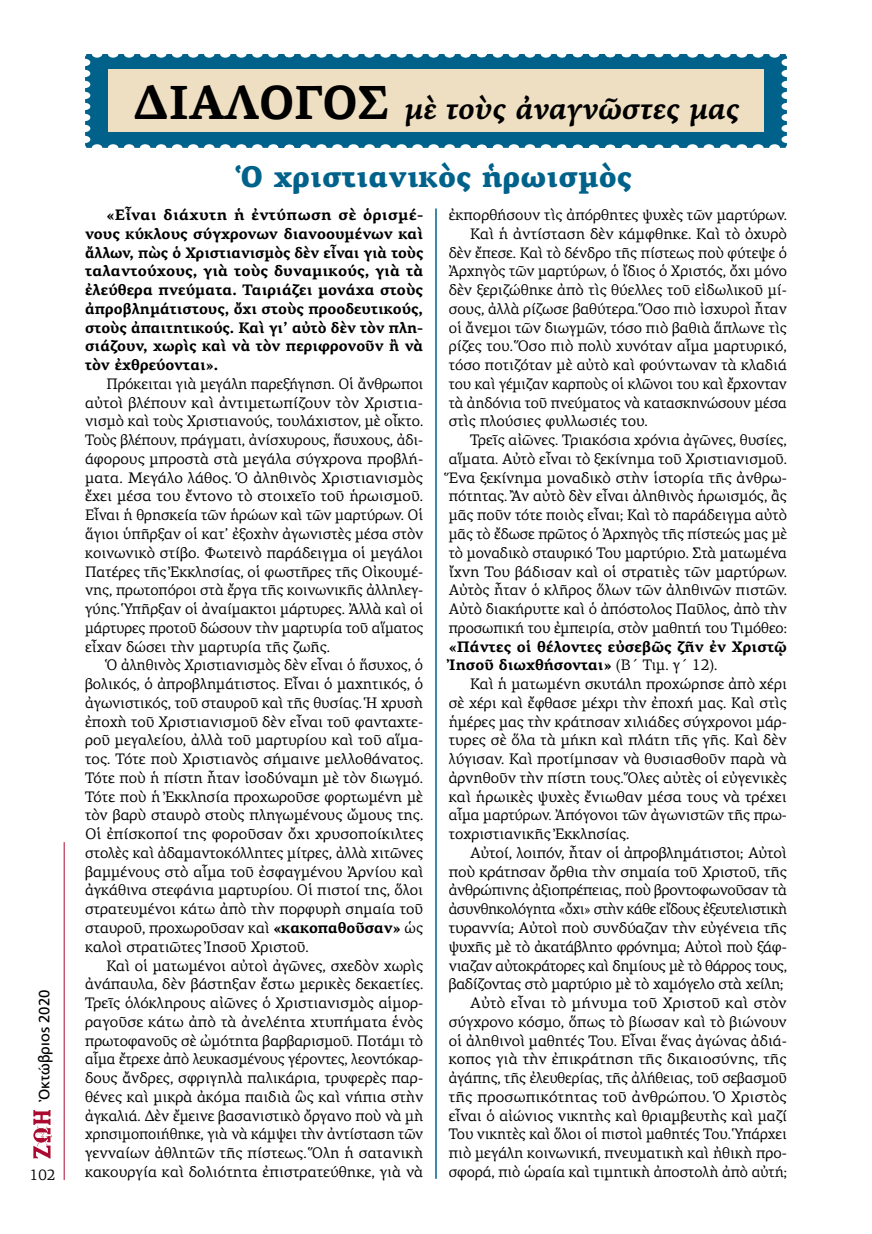
<style>
.page{position:relative;width:872px;height:1234px;background:#fff}
.page>*{position:absolute;margin:0;border:0;box-sizing:border-box;transform-origin:0 0}
.t1{font:italic 700 30px "PF Agora Serif Pro";color:#000}
.t2{font:900 30px "PF Agora Serif Pro";color:#00628b}
.t3{font:15.3px/18.8px "PF Agora Serif Pro";letter-spacing:-.005em;color:#000;text-align:justify}
.t4{font:700 15.3px/18.8px "PF Agora Serif Pro";color:#000;text-align:justify}
.t5{font:15px "PF Catalog Poly";color:#000}
.t6{font:15px "PF Agora Serif Pro";color:#000}
.s1{font-style:normal;font-size:48px}
.s2{font-weight:700}
.s3{font-weight:400}
</style>
<div class="page">
<hr style="left:64px;top:842px;width:1px;height:337px;background:#aa0a2f">
<img style="left:33px;top:1110px;width:19px;height:48px">
<hr style="left:435px;top:208px;width:2px;height:970px;background:#00628b">
<svg style="left:85px;top:54px;width:702px;height:94px;background:#25789a"></svg>
<div style="left:108px;top:70px;width:655px;height:62px;background:#efdfc2"></div>
<p class="t5" style="left:36px;top:1099px;width:112px;rotate:-90deg">Ὀκτώβριος 2020</p>
<p class="t6" style="left:30px;top:1165px;width:27px">102</p>
<h1 class="t1" style="left:133px;top:90px;width:607px"><span class="s1">ΔΙΑΛΟΓΟΣ</span> μὲ τοὺς ἀναγνῶστες μας</h1>
<h1 class="t2" style="left:240px;top:157px;width:393px">Ὁ χριστιανικὸς ἡρωισμὸς</h1>
<p class="t4" style="left:85px;top:206px;width:340px;text-indent:21px">«Εἶναι διάχυτη ἡ ἐντύπωση σὲ ὁρισμέ&shy;νους κύκλους σύγχρονων διανοουμένων καὶ ἄλλων, πὼς ὁ Χριστιανισμὸς δὲν εἶναι γιὰ τοὺς ταλαντούχους, γιὰ τοὺς δυναμικούς, γιὰ τὰ ἐλεύθερα πνεύματα. Ταιριάζει μονάχα στοὺς ἀπροβλημάτιστους, ὄχι στοὺς προοδευτικούς, στοὺς ἀπαιτητικούς. Καὶ γι’ αὐτὸ δὲν τὸν πλη&shy;σιάζουν, χωρὶς καὶ νὰ τὸν περιφρονοῦν ἢ νὰ τὸν ἐχθρεύονται».</p>
<p class="t3" style="left:85px;top:374px;width:340px;text-indent:21px">Πρόκειται γιὰ μεγάλη παρεξήγηση. Οἱ ἄνθρωποι αὐτοὶ βλέπουν καὶ ἀντιμετωπίζουν τὸν Χριστια&shy;νισμὸ καὶ τοὺς Χριστιανούς, τουλάχιστον, μὲ οἶκτο.<br>Τοὺς βλέπουν, πράγματι, ἀνίσχυρους, ἥσυχους, ἀδι&shy;άφορους μπροστὰ στὰ μεγάλα σύγχρονα προβλή&shy;ματα. Μεγάλο λάθος. Ὁ ἀληθινὸς Χριστιανισμὸς ἔχει μέσα του ἔντονο τὸ στοιχεῖο τοῦ ἡρωισμοῦ.<br>Εἶναι ἡ θρησκεία τῶν ἡρώων καὶ τῶν μαρτύρων. Οἱ ἅγιοι ὑπῆρξαν οἱ κατ’ ἐξοχὴν ἀγωνιστὲς μέσα στὸν κοινωνικὸ στίβο. Φωτεινὸ παράδειγμα οἱ μεγάλοι Πατέρες τῆς Ἐκκλησίας, οἱ φωστῆρες τῆς Οἰκουμέ&shy;νης, πρωτοπόροι στὰ ἔργα τῆς κοινωνικῆς ἀλληλεγ&shy;γύης. Ὑπῆρξαν οἱ ἀναίμακτοι μάρτυρες. Ἀλλὰ καὶ οἱ μάρτυρες προτοῦ δώσουν τὴν μαρτυρία τοῦ αἵματος εἶχαν δώσει τὴν μαρτυρία τῆς ζωῆς.</p>
<p class="t3" style="left:85px;top:655px;width:340px;text-indent:21px">Ὁ ἀληθινὸς Χριστιανισμὸς δὲν εἶναι ὁ ἥσυχος, ὁ βολικός, ὁ ἀπροβλημάτιστος. Εἶναι ὁ μαχητικός, ὁ ἀγωνιστικός, τοῦ σταυροῦ καὶ τῆς θυσίας. Ἡ χρυσὴ ἐποχὴ τοῦ Χριστιανισμοῦ δὲν εἶναι τοῦ φανταχτε&shy;ροῦ μεγαλείου, ἀλλὰ τοῦ μαρτυρίου καὶ τοῦ αἵμα&shy;τος. Τότε ποὺ Χριστιανὸς σήμαινε μελλοθάνατος.<br>Τότε ποὺ ἡ πίστη ἦταν ἰσοδύναμη μὲ τὸν διωγμό.<br>Τότε ποὺ ἡ Ἐκκλησία προχωροῦσε φορτωμένη μὲ τὸν βαρὺ σταυρὸ στοὺς πληγωμένους ὤμους της.<br>Οἱ ἐπίσκοποί της φοροῦσαν ὄχι χρυσοποίκιλτες στολὲς καὶ ἀδαμαντοκόλλητες μίτρες, ἀλλὰ χιτῶνες βαμμένους στὸ αἷμα τοῦ ἐσφαγμένου Ἀρνίου καὶ ἀγκάθινα στεφάνια μαρτυρίου. Οἱ πιστοί της, ὅλοι στρατευμένοι κάτω ἀπὸ τὴν πορφυρὴ σημαία τοῦ σταυροῦ, προχωροῦσαν καὶ <span class="s2">«κακοπαθοῦσαν»</span> ὡς καλοὶ στρατιῶτες Ἰησοῦ Χριστοῦ.</p>
<p class="t3" style="left:85px;top:955px;width:340px;text-indent:21px">Καὶ οἱ ματωμένοι αὐτοὶ ἀγῶνες, σχεδὸν χωρὶς ἀνάπαυλα, δὲν βάστηξαν ἔστω μερικὲς δεκαετίες.<br>Τρεῖς ὁλόκληρους αἰῶνες ὁ Χριστιανισμὸς αἱμορ&shy;ραγοῦσε κάτω ἀπὸ τὰ ἀνελέητα χτυπήματα ἑνὸς πρωτοφανοῦς σὲ ὠμότητα βαρβαρισμοῦ. Ποτάμι τὸ αἷμα ἔτρεχε ἀπὸ λευκασμένους γέροντες, λεοντόκαρ&shy;δους ἄνδρες, σφριγηλὰ παλικάρια, τρυφερὲς παρ&shy;θένες καὶ μικρὰ ἀκόμα παιδιὰ ὣς καὶ νήπια στὴν ἀγκαλιά. Δὲν ἔμεινε βασανιστικὸ ὄργανο ποὺ νὰ μὴ χρησιμοποιήθηκε, γιὰ νὰ κάμψει τὴν ἀντίσταση τῶν γενναίων ἀθλητῶν τῆς πίστεως. Ὅλη ἡ σατανικὴ κακουργία καὶ δολιότητα ἐπιστρατεύθηκε, γιὰ νὰ</p>
<p class="t3" style="left:449px;top:205px;width:340px">ἐκπορθήσουν τὶς ἀπόρθητες ψυχὲς τῶν μαρτύρων.</p>
<p class="t3" style="left:470px;top:224px;width:318px">Καὶ ἡ ἀντίσταση δὲν κάμφθηκε. Καὶ τὸ ὀχυρὸ</p>
<p class="t3" style="left:449px;top:243px;width:339px">δὲν ἔπεσε. Καὶ τὸ δένδρο τῆς πίστεως ποὺ φύτεψε ὁ</p>
<p class="t3" style="left:449px;top:262px;width:340px">Ἀρχηγὸς τῶν μαρτύρων, ὁ ἴδιος ὁ Χριστός, ὄχι μόνο</p>
<p class="t3" style="left:449px;top:280px;width:340px">δὲν ξεριζώθηκε ἀπὸ τὶς θύελλες τοῦ εἰδωλικοῦ μί-</p>
<p class="t3" style="left:449px;top:299px;width:340px">σους, ἀλλὰ ρίζωσε βαθύτερα. Ὅσο πιὸ ἰσχυροὶ ἦταν</p>
<p class="t3" style="left:449px;top:318px;width:340px">οἱ ἄνεμοι τῶν διωγμῶν, τόσο πιὸ βαθιὰ ἅπλωνε τὶς</p>
<p class="t3" style="left:449px;top:337px;width:340px">ρίζες του. Ὅσο πιὸ πολὺ χυνόταν αἷμα μαρτυρικό,</p>
<p class="t3" style="left:449px;top:355px;width:340px">τόσο ποτιζόταν μὲ αὐτὸ καὶ φούντωναν τὰ κλαδιά</p>
<p class="t3" style="left:449px;top:374px;width:340px">του καὶ γέμιζαν καρποὺς οἱ κλῶνοι του καὶ ἔρχονταν</p>
<p class="t3" style="left:449px;top:393px;width:339px">τὰ ἀηδόνια τοῦ πνεύματος νὰ κατασκηνώσουν μέσα</p>
<p class="t3" style="left:449px;top:412px;width:201px">στὶς πλούσιες φυλλωσιές του.</p>
<p class="t3" style="left:470px;top:430px;width:318px">Τρεῖς αἰῶνες. Τριακόσια χρόνια ἀγῶνες, θυσίες,</p>
<p class="t3" style="left:449px;top:449px;width:340px">αἵματα. Αὐτὸ εἶναι τὸ ξεκίνημα τοῦ Χριστιανισμοῦ.</p>
<p class="t3" style="left:449px;top:468px;width:340px">Ἕνα ξεκίνημα μοναδικὸ στὴν ἱστορία τῆς ἀνθρω-</p>
<p class="t3" style="left:449px;top:487px;width:340px">πότητας. Ἂν αὐτὸ δὲν εἶναι ἀληθινὸς ἡρωισμός, ἂς</p>
<p class="t3" style="left:449px;top:505px;width:340px">μᾶς ποῦν τότε ποιὸς εἶναι; Καὶ τὸ παράδειγμα αὐτὸ</p>
<p class="t3" style="left:449px;top:524px;width:340px">μᾶς τὸ ἔδωσε πρῶτος ὁ Ἀρχηγὸς τῆς πίστεώς μας μὲ</p>
<p class="t3" style="left:449px;top:543px;width:340px">τὸ μοναδικὸ σταυρικό Του μαρτύριο. Στὰ ματωμένα</p>
<p class="t3" style="left:449px;top:562px;width:340px">ἴχνη Του βάδισαν καὶ οἱ στρατιὲς τῶν μαρτύρων.</p>
<p class="t3" style="left:449px;top:580px;width:340px">Αὐτὸς ἦταν ὁ κλῆρος ὅλων τῶν ἀληθινῶν πιστῶν.</p>
<p class="t3" style="left:449px;top:599px;width:340px">Αὐτὸ διακήρυττε καὶ ὁ ἀπόστολος Παῦλος, ἀπὸ τὴν</p>
<p class="t3" style="left:449px;top:618px;width:339px">προσωπική του ἐμπειρία, στὸν μαθητή του Τιμόθεο:</p>
<p class="t4" style="left:449px;top:637px;width:340px">«Πάντες οἱ θέλοντες εὐσεβῶς ζῆν ἐν Χριστῷ<br>Ἰησοῦ διωχθήσονται» <span class="s3">(Β΄ Τιμ. γ΄ 12).</span></p>
<p class="t3" style="left:449px;top:674px;width:340px;text-indent:21px">Καὶ ἡ ματωμένη σκυτάλη προχώρησε ἀπὸ χέρι σὲ χέρι καὶ ἔφθασε μέχρι τὴν ἐποχή μας. Καὶ στὶς ἡμέρες μας τὴν κράτησαν χιλιάδες σύγχρονοι μάρ&shy;τυρες σὲ ὅλα τὰ μήκη καὶ πλάτη τῆς γῆς. Καὶ δὲν λύγισαν. Καὶ προτίμησαν νὰ θυσιασθοῦν παρὰ νὰ ἀρνηθοῦν τὴν πίστη τους. Ὅλες αὐτὲς οἱ εὐγενικὲς καὶ ἡρωικὲς ψυχὲς ἔνιωθαν μέσα τους νὰ τρέχει αἷμα μαρτύρων. Ἀπόγονοι τῶν ἀγωνιστῶν τῆς πρω&shy;τοχριστιανικῆς Ἐκκλησίας.</p>
<p class="t3" style="left:449px;top:843px;width:340px;text-align:right">Αὐτοί, λοιπόν, ἦταν οἱ ἀπροβλημάτιστοι; Αὐτοὶ ποὺ κράτησαν ὄρθια τὴν σημαία τοῦ Χριστοῦ, τῆς ἀνθρώπινης ἀξιοπρέπειας, ποὺ βροντοφωνοῦσαν τὰ ἀσυνθηκολόγητα «ὄχι» στὴν κάθε εἴδους ἐξευτελιστικὴ τυραννία; Αὐτοὶ ποὺ συνδύαζαν τὴν εὐγένεια τῆς ψυχῆς μὲ τὸ ἀκατάβλητο φρόνημα; Αὐτοὶ ποὺ ξάφ&shy;νιαζαν αὐτοκράτορες καὶ δημίους μὲ τὸ θάρρος τους, βαδίζοντας στὸ μαρτύριο μὲ τὸ χαμόγελο στὰ χείλη; Αὐτὸ εἶναι τὸ μήνυμα τοῦ Χριστοῦ καὶ στὸν σύγχρονο κόσμο, ὅπως τὸ βίωσαν καὶ τὸ βιώνουν οἱ ἀληθινοὶ μαθητές Του. Εἶναι ἕνας ἀγώνας ἀδιά&shy;κοπος γιὰ τὴν ἐπικράτηση τῆς δικαιοσύνης, τῆς ἀγάπης, τῆς ἐλευθερίας, τῆς ἀλήθειας, τοῦ σεβασμοῦ τῆς προσωπικότητας τοῦ ἀνθρώπου. Ὁ Χριστὸς εἶναι ὁ αἰώνιος νικητὴς καὶ θριαμβευτὴς καὶ μαζί Του νικητὲς καὶ ὅλοι οἱ πιστοὶ μαθητές Του. Ὑπάρχει πιὸ μεγάλη κοινωνική, πνευματικὴ καὶ ἠθικὴ προ&shy;σφορά, πιὸ ὡραία καὶ τιμητικὴ ἀποστολὴ ἀπὸ αὐτή;</p>
</div>
